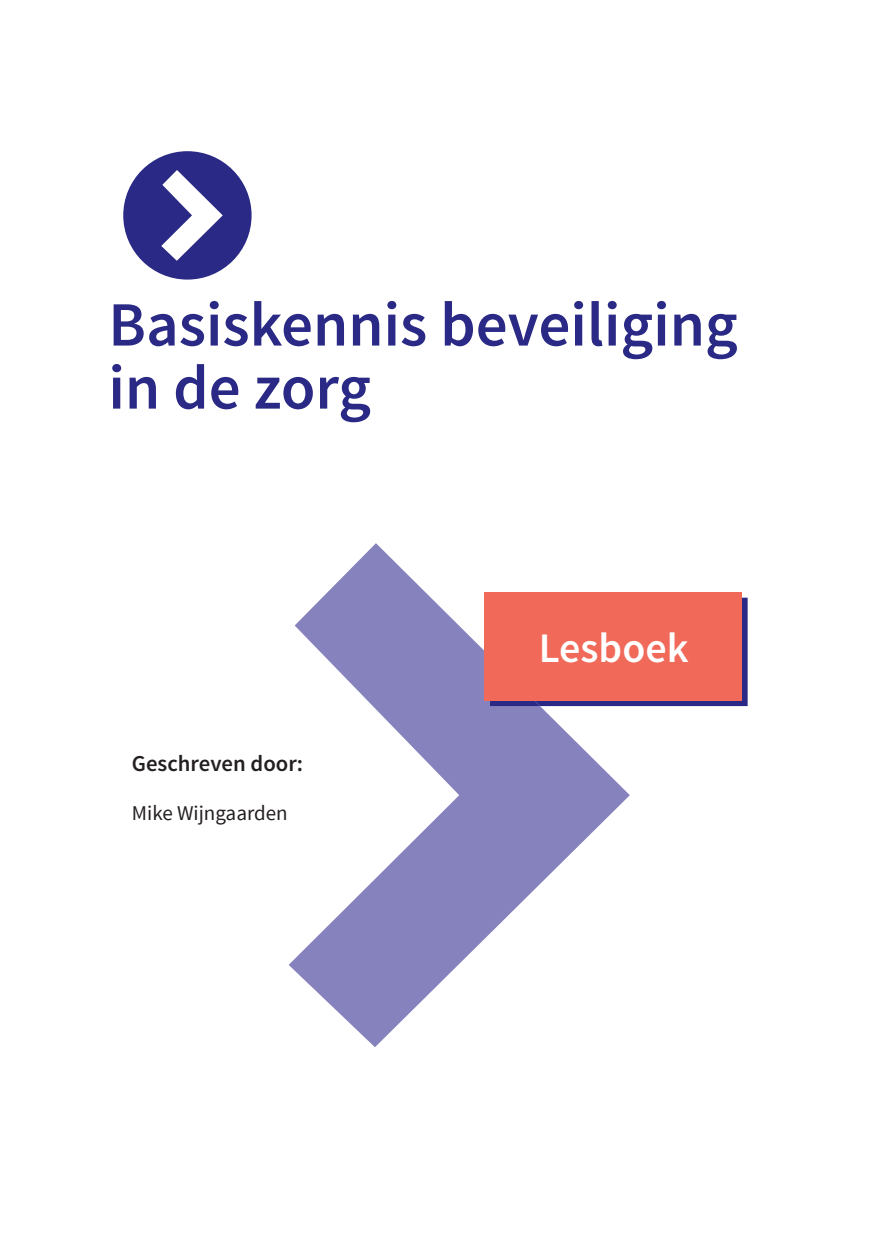
<style>
.page{position:relative;width:893px;height:1241px;background:#fff}
.page>*{position:absolute;margin:0;border:0;box-sizing:border-box;transform-origin:0 0}
.t1{font:600 63px/63px "Source Sans Pro";color:#2a2a86}
.t2{font:600 42px "Source Sans Pro";color:#fff}
.t3{font:600 22.75px "Source Sans Pro";color:#231f20}
.t4{font:21px "Source Sans Pro";color:#231f20}
</style>
<div class="page">
<svg style="left:289px;top:543px;width:341px;height:504px"></svg>
<img style="left:540px;top:597px;width:208px;height:109px">
<img style="left:490px;top:700px;width:50px;height:6px">
<div style="left:484px;top:591px;width:258px;height:109px;background:#f16959"></div>
<div style="left:123px;top:151px;width:129px;height:128px;background:#2a2a86;border-radius:50%"></div>
<svg style="left:161px;top:170px;width:62px;height:91px"></svg>
<p class="t1" style="left:108px;top:295px;width:631px">Basiskennis beveiliging in de zorg</p>
<p class="t3" style="left:132px;top:748px;width:173px">Geschreven door:</p>
<p class="t4" style="left:132px;top:799px;width:157px">Mike Wijngaarden</p>
<p class="t2" style="left:539px;top:622px;width:151px">Lesboek</p>
</div>
